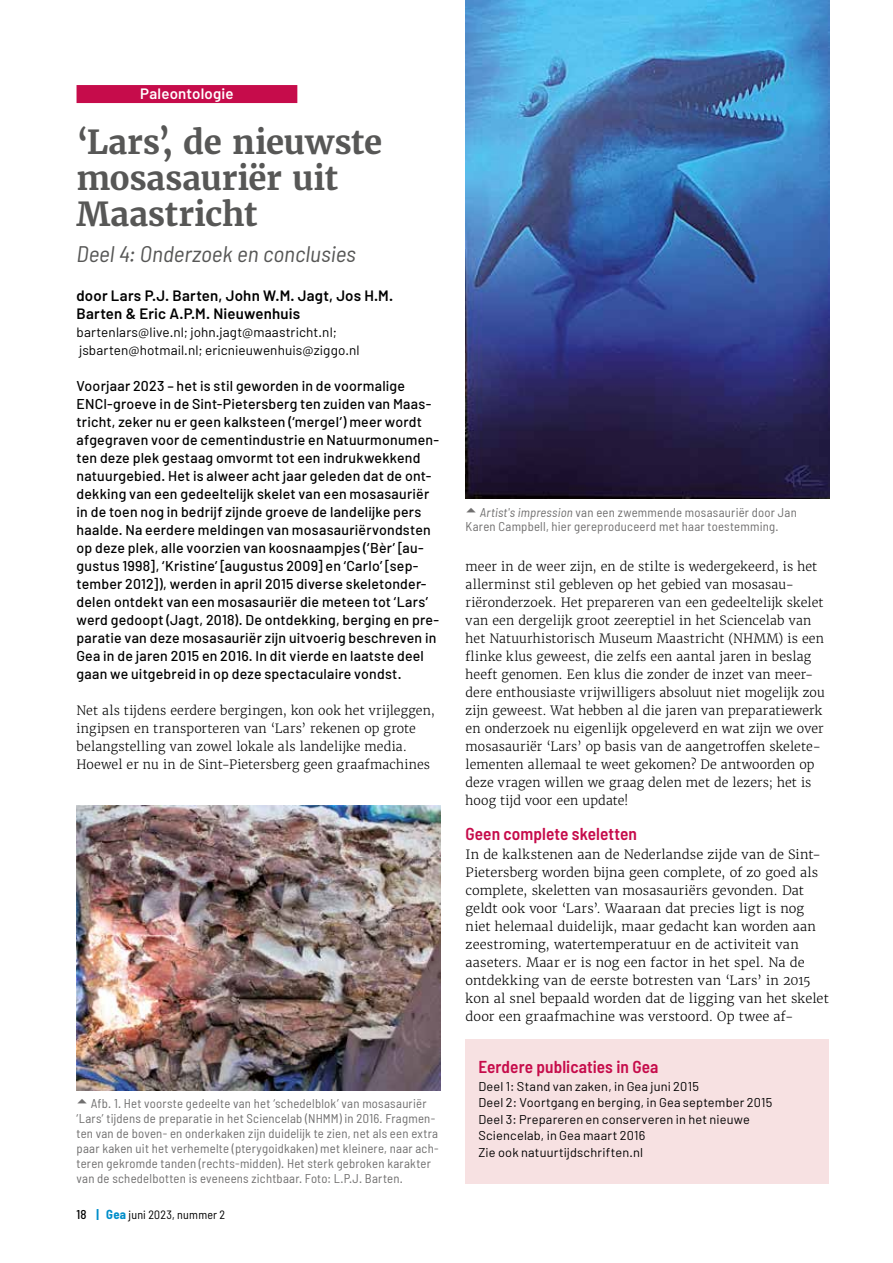
<style>
.page{position:relative;width:893px;height:1263px;background:#fff}
.page>*{position:absolute;margin:0;border:0;box-sizing:border-box;transform-origin:0 0}
.t1{font:700 33px/36px "Merriweather";letter-spacing:-.01em;color:#575756}
.t2{font:italic semi-condensed 22.5px "Barlow";color:#575756}
.t3{font:600 semi-condensed 17.25px "Barlow";letter-spacing:.005em;color:#c60c4b}
.t4{font:600 15px/18px "Barlow";letter-spacing:.015em;color:#000}
.t5{font:600 15px "Barlow";letter-spacing:.01em;color:#fff}
.t6{font:500 14.25px/18px "Barlow";letter-spacing:.015em;color:#000}
.t7{font:13.5px/18px "Barlow";letter-spacing:.01em;color:#000}
.t8{font:300 12.75px/18px "Merriweather";letter-spacing:.01em;color:#000}
.t9{font:semi-condensed 12.75px/15px "Barlow";letter-spacing:.015em;color:#706f6f}
.t10{font:12.75px/16.5px "Barlow";letter-spacing:.015em;color:#000}
.t11{font:semi-condensed 12px "Barlow";letter-spacing:.02em;color:#000}
.s1{font-weight:500;font-size:12.75px}
.s2{font-weight:700;font-size:12.75px;color:#008eca}
.s3{font-style:italic}
</style>
<div class="page">
<div style="left:77px;top:85px;width:220px;height:18px;background:#c60c4b"></div>
<img style="left:466px;top:0;width:363px;height:498px">
<img style="left:77px;top:805px;width:363px;height:285px">
<div style="left:466px;top:1039px;width:363px;height:144px;background:#f7e1e2"></div>
<p class="t5" style="left:140px;top:84px;width:95px">Paleontologie</p>
<h1 class="t1" style="left:77px;top:124px;width:307px">‘Lars’, de nieuwste mosasauriër uit<br>Maastricht</h1>
<h2 class="t2" style="left:77px;top:240px;width:281px">Deel 4: Onderzoek en conclusies</h2>
<p class="t4" style="left:77px;top:286px;width:318px">door Lars P.J. Barten, John W.M. Jagt, Jos H.M.<br>Barten &amp; Eric A.P.M. Nieuwenhuis</p>
<p class="t7" style="left:77px;top:323px;width:285px">bartenlars@live.nl; john.jagt@maastricht.nl; jsbarten@hotmail.nl; ericnieuwenhuis@ziggo.nl</p>
<p class="t6" style="left:77px;top:377px;width:364px">Voorjaar 2023 – het is stil geworden in de voormalige ENCI-groeve in de Sint-Pietersberg ten zuiden van Maas&shy;tricht, zeker nu er geen kalksteen (‘mergel’) meer wordt afgegraven voor de cementindustrie en Natuurmonumen&shy;ten deze plek gestaag omvormt tot een indrukwekkend natuurgebied. Het is alweer acht jaar geleden dat de ont&shy;dekking van een gedeeltelijk skelet van een mosasauriër in de toen nog in bedrijf zijnde groeve de landelijke pers haalde. Na eerdere meldingen van mosasauriërvondsten op deze plek, alle voorzien van koosnaampjes (‘Bèr’ [au&shy;gustus 1998], ‘Kristine’ [augustus 2009] en ‘Carlo’ [sep&shy;tember 2012]), werden in april 2015 diverse skeletonder&shy;delen ontdekt van een mosasauriër die meteen tot ‘Lars’ werd gedoopt (Jagt, 2018). De ontdekking, berging en pre&shy;paratie van deze mosasauriër zijn uitvoerig beschreven in Gea in de jaren 2015 en 2016. In dit vierde en laatste deel gaan we uitgebreid in op deze spectaculaire vondst.</p>
<p class="t8" style="left:77px;top:702px;width:360px">Net als tijdens eerdere bergingen, kon ook het vrijleggen, ingipsen en transporteren van ‘Lars’ rekenen op grote belangstelling van zowel lokale als landelijke media.<br>Hoewel er nu in de Sint-Pietersberg geen graafmachines</p>
<p class="t9" style="left:77px;top:1096px;width:364px;text-indent:14px">Afb. 1. Het voorste gedeelte van het ‘schedelblok’ van mosasauriër ‘Lars’ tijdens de preparatie in het Sciencelab (NHMM) in 2016. Fragmen&shy;ten van de boven- en onderkaken zijn duidelijk te zien, net als een extra paar kaken uit het verhemelte (pterygoidkaken) met kleinere, naar ach&shy;teren gekromde tanden (rechts-midden). Het sterk gebroken karakter van de schedelbotten is eveneens zichtbaar. Foto: L.P.J. Barten.</p>
<p class="t11" style="left:77px;top:1207px;width:150px"><span class="s1">18</span> <span class="s2">| Gea</span> juni 2023, nummer 2</p>
<p class="t9" style="left:466px;top:504px;width:333px;text-indent:14px"><span class="s3">Artist's impression</span> van een zwemmende mosasauriër door Jan<br>Karen Campbell, hier gereproduceerd met haar toestemming.</p>
<p class="t8" style="left:466px;top:558px;width:361px">meer in de weer zijn, en de stilte is wedergekeerd, is het allerminst stil gebleven op het gebied van mosasau&shy;riëronderzoek. Het prepareren van een gedeeltelijk skelet van een dergelijk groot zeereptiel in het Sciencelab van het Natuurhistorisch Museum Maastricht (NHMM) is een flinke klus geweest, die zelfs een aantal jaren in beslag heeft genomen. Een klus die zonder de inzet van meer&shy;dere enthousiaste vrijwilligers absoluut niet mogelijk zou zijn geweest. Wat hebben al die jaren van preparatiewerk en onderzoek nu eigenlijk opgeleverd en wat zijn we over mosasauriër ‘Lars’ op basis van de aangetroffen skelete&shy;lementen allemaal te weet gekomen? De antwoorden op deze vragen willen we graag delen met de lezers; het is hoog tijd voor een update!</p>
<h3 class="t3" style="left:466px;top:823px;width:173px">Geen complete skeletten</h3>
<p class="t8" style="left:466px;top:846px;width:365px">In de kalkstenen aan de Nederlandse zijde van de Sint-Pietersberg worden bijna geen complete, of zo goed als complete, skeletten van mosasauriërs gevonden. Dat geldt ook voor ‘Lars’. Waaraan dat precies ligt is nog niet helemaal duidelijk, maar gedacht kan worden aan zeestroming, watertemperatuur en de activiteit van aaseters. Maar er is nog een factor in het spel. Na de ontdekking van de eerste botresten van ‘Lars’ in 2015 kon al snel bepaald worden dat de ligging van het skelet door een graafmachine was verstoord. Op twee af-</p>
<h3 class="t3" style="left:478px;top:1056px;width:181px">Eerdere publicaties in Gea</h3>
<p class="t10" style="left:478px;top:1078px;width:296px">Deel 1: Stand van zaken, in Gea juni 2015<br>Deel 2: Voortgang en berging, in Gea september 2015<br>Deel 3: Prepareren en conserveren in het nieuwe Sciencelab, in Gea maart 2016<br>Zie ook natuurtijdschriften.nl</p>
</div>
